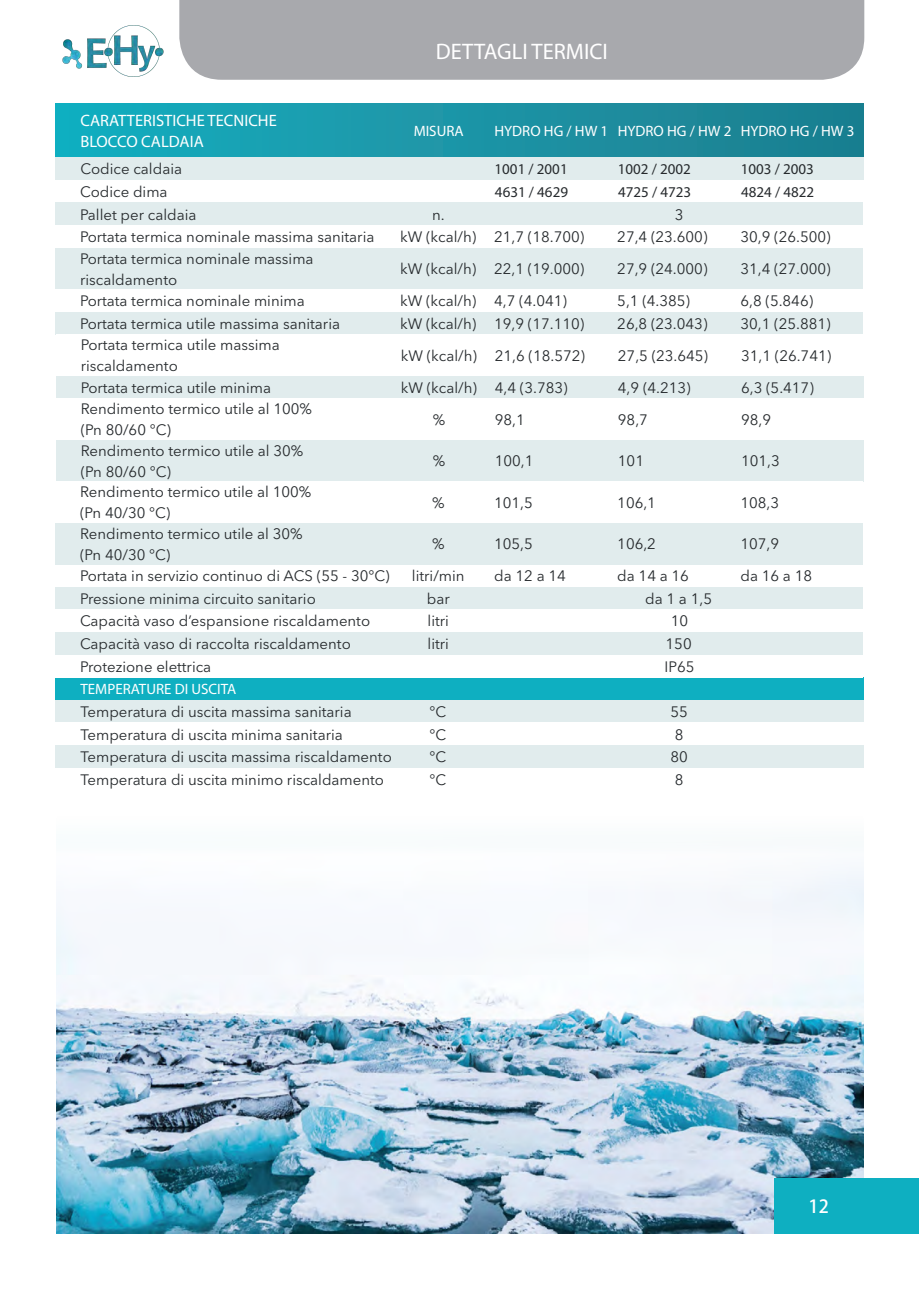
<style>
.page{position:relative;width:919px;height:1289px;background:#fff}
.page>*{position:absolute;margin:0;border:0;box-sizing:border-box;transform-origin:0 0}
.t1{font:22.5px "Myriad Pro";color:#fff}
.t2{font:700 18px "Adobe Fan Heiti Std";color:#fff}
.t3{font:16.5px/21px "Myriad Pro";color:#fff}
.t4{font:15px/21px "Avenir Next LT Pro";color:#262a2d}
.t5{font:15px "Myriad Pro";color:#fff}
.t6{font:15px "Myriad Pro";color:#262a2d}
</style>
<div class="page">
<img style="left:56px;top:868px;width:807px;height:365px">
<div style="left:774px;top:1178px;width:144px;height:55px;background:#0eafc1"></div>
<div style="left:179px;top:0;width:685px;height:80px;background:#a8a9ad"></div>
<img style="left:62px;top:25px;width:102px;height:52px">
<div style="left:56px;top:104px;width:807px;height:53px;background:linear-gradient(to right,#15aec0,#1e7d8f)"></div>
<div style="left:55px;top:157px;width:808px;height:23px;background:#e1eced"></div>
<div style="left:55px;top:203px;width:808px;height:22px;background:#e1eced"></div>
<div style="left:55px;top:248px;width:808px;height:41px;background:#e1eced"></div>
<div style="left:55px;top:312px;width:808px;height:22px;background:#e1eced"></div>
<div style="left:56px;top:376px;width:807px;height:22px;background:#e1eced"></div>
<div style="left:56px;top:440px;width:807px;height:41px;background:#e1eced"></div>
<div style="left:55px;top:523px;width:808px;height:41px;background:#e1eced"></div>
<div style="left:55px;top:587px;width:808px;height:22px;background:#e1eced"></div>
<div style="left:55px;top:632px;width:808px;height:22px;background:#e1eced"></div>
<div style="left:55px;top:677px;width:809px;height:23px;background:#0eafc1"></div>
<div style="left:55px;top:700px;width:809px;height:22px;background:#e1eced"></div>
<div style="left:55px;top:745px;width:809px;height:22px;background:#e1eced"></div>
<h1 class="t1" style="left:435px;top:38px;width:174px">DETTAGLI TERMICI</h1>
<p class="t3" style="left:80px;top:110px;width:198px">CARATTERISTICHE TECNICHE<br>BLOCCO CALDAIA</p>
<p class="t5" style="left:413px;top:122px;width:52px">MISURA</p>
<p class="t5" style="left:494px;top:122px;width:115px">HYDRO HG / HW 1</p>
<p class="t4" style="left:80px;top:158px;width:103px">Codice caldaia</p>
<p class="t6" style="left:494px;top:160px;width:75px">1001 / 2001</p>
<p class="t5" style="left:617px;top:122px;width:115px">HYDRO HG / HW 2</p>
<p class="t6" style="left:617px;top:160px;width:75px">1002 / 2002</p>
<p class="t5" style="left:740px;top:122px;width:115px">HYDRO HG / HW 3</p>
<p class="t6" style="left:740px;top:160px;width:75px">1003 / 2003</p>
<p class="t4" style="left:80px;top:181px;width:89px">Codice dima</p>
<p class="t6" style="left:495px;top:183px;width:75px">4631 / 4629</p>
<p class="t6" style="left:618px;top:183px;width:75px">4725 / 4723</p>
<p class="t6" style="left:741px;top:183px;width:75px">4824 / 4822</p>
<p class="t4" style="left:80px;top:204px;width:118px">Pallet per caldaia</p>
<p class="t4" style="left:432px;top:204px;width:14px">n.</p>
<p class="t4" style="left:674px;top:204px;width:10px">3</p>
<p class="t4" style="left:80px;top:226px;width:296px">Portata termica nominale massima sanitaria</p>
<p class="t4" style="left:400px;top:226px;width:186px">kW (kcal/h) 21,7 (18.700)</p>
<p class="t4" style="left:617px;top:226px;width:92px">27,4 (23.600)</p>
<p class="t4" style="left:740px;top:226px;width:92px">30,9 (26.500)</p>
<p class="t4" style="left:80px;top:248px;width:235px">Portata termica nominale massima riscaldamento</p>
<p class="t4" style="left:400px;top:258px;width:186px">kW (kcal/h) 22,1 (19.000)</p>
<p class="t4" style="left:617px;top:258px;width:92px">27,9 (24.000)</p>
<p class="t4" style="left:740px;top:258px;width:92px">31,4 (27.000)</p>
<p class="t4" style="left:80px;top:290px;width:226px">Portata termica nominale minima</p>
<p class="t4" style="left:400px;top:290px;width:168px">kW (kcal/h) 4,7 (4.041)</p>
<p class="t4" style="left:617px;top:290px;width:74px">5,1 (4.385)</p>
<p class="t4" style="left:740px;top:290px;width:74px">6,8 (5.846)</p>
<p class="t4" style="left:80px;top:313px;width:261px">Portata termica utile massima sanitaria</p>
<p class="t4" style="left:400px;top:313px;width:186px">kW (kcal/h) 19,9 (17.110)</p>
<p class="t4" style="left:617px;top:313px;width:92px">26,8 (23.043)</p>
<p class="t4" style="left:740px;top:313px;width:92px">30,1 (25.881)</p>
<p class="t4" style="left:81px;top:334px;width:201px">Portata termica utile massima riscaldamento</p>
<p class="t4" style="left:401px;top:345px;width:186px">kW (kcal/h) 21,6 (18.572)</p>
<p class="t4" style="left:618px;top:345px;width:92px">27,5 (23.645)</p>
<p class="t4" style="left:741px;top:345px;width:92px">31,1 (26.741)</p>
<p class="t4" style="left:81px;top:377px;width:192px">Portata termica utile minima</p>
<p class="t4" style="left:401px;top:377px;width:168px">kW (kcal/h) 4,4 (3.783)</p>
<p class="t4" style="left:618px;top:377px;width:74px">4,9 (4.213)</p>
<p class="t4" style="left:741px;top:377px;width:74px">6,3 (5.417)</p>
<p class="t4" style="left:81px;top:398px;width:233px">Rendimento termico utile al 100% (Pn 80/60 °C)</p>
<p class="t4" style="left:432px;top:409px;width:14px">%</p>
<p class="t4" style="left:495px;top:409px;width:31px">98,1</p>
<p class="t4" style="left:618px;top:409px;width:31px">98,7</p>
<p class="t4" style="left:741px;top:409px;width:31px">98,9</p>
<p class="t4" style="left:81px;top:440px;width:224px">Rendimento termico utile al 30% (Pn 80/60 °C)</p>
<p class="t4" style="left:432px;top:450px;width:14px">%</p>
<p class="t4" style="left:495px;top:450px;width:40px">100,1</p>
<p class="t4" style="left:618px;top:450px;width:28px">101</p>
<p class="t4" style="left:741px;top:450px;width:40px">101,3</p>
<p class="t4" style="left:80px;top:481px;width:233px">Rendimento termico utile al 100% (Pn 40/30 °C)</p>
<p class="t4" style="left:432px;top:492px;width:14px">%</p>
<p class="t4" style="left:494px;top:492px;width:40px">101,5</p>
<p class="t4" style="left:617px;top:492px;width:40px">106,1</p>
<p class="t4" style="left:740px;top:492px;width:40px">108,3</p>
<p class="t4" style="left:80px;top:523px;width:224px">Rendimento termico utile al 30% (Pn 40/30 °C)</p>
<p class="t4" style="left:432px;top:533px;width:14px">%</p>
<p class="t4" style="left:494px;top:533px;width:40px">105,5</p>
<p class="t4" style="left:617px;top:533px;width:40px">106,2</p>
<p class="t4" style="left:740px;top:533px;width:40px">107,9</p>
<p class="t4" style="left:80px;top:565px;width:311px">Portata in servizio continuo di ACS (55 - 30°C)</p>
<p class="t4" style="left:412px;top:565px;width:54px">litri/min</p>
<p class="t4" style="left:494px;top:565px;width:73px">da 12 a 14</p>
<p class="t4" style="left:617px;top:565px;width:73px">da 14 a 16</p>
<p class="t4" style="left:740px;top:565px;width:73px">da 16 a 18</p>
<p class="t4" style="left:80px;top:588px;width:237px">Pressione minima circuito sanitario</p>
<p class="t4" style="left:427px;top:588px;width:24px">bar</p>
<p class="t4" style="left:645px;top:588px;width:68px">da 1 a 1,5</p>
<p class="t4" style="left:80px;top:610px;width:291px">Capacità vaso d’espansione riscaldamento</p>
<p class="t4" style="left:427px;top:610px;width:23px">litri</p>
<p class="t4" style="left:671px;top:610px;width:19px">10</p>
<p class="t4" style="left:80px;top:633px;width:272px">Capacità vaso di raccolta riscaldamento</p>
<p class="t4" style="left:427px;top:633px;width:23px">litri</p>
<p class="t4" style="left:665px;top:633px;width:28px">150</p>
<p class="t5" style="left:80px;top:680px;width:157px">TEMPERATURE DI USCITA</p>
<p class="t4" style="left:80px;top:701px;width:273px">Temperatura di uscita massima sanitaria</p>
<p class="t4" style="left:429px;top:701px;width:18px">°C</p>
<p class="t4" style="left:80px;top:723px;width:264px">Temperatura di uscita minima sanitaria</p>
<p class="t4" style="left:429px;top:723px;width:18px">°C</p>
<p class="t4" style="left:80px;top:746px;width:313px">Temperatura di uscita massima riscaldamento</p>
<p class="t4" style="left:429px;top:746px;width:18px">°C</p>
<p class="t4" style="left:80px;top:769px;width:305px">Temperatura di uscita minimo riscaldamento</p>
<p class="t4" style="left:429px;top:769px;width:18px">°C</p>
<p class="t4" style="left:80px;top:656px;width:133px">Protezione elettrica</p>
<p class="t4" style="left:664px;top:656px;width:32px">IP65</p>
<p class="t4" style="left:670px;top:700px;width:19px;line-height:22.6px">55<br>8<br>80<br>8</p>
<p class="t2" style="left:808px;top:1195px;width:22px">12</p>
</div>
